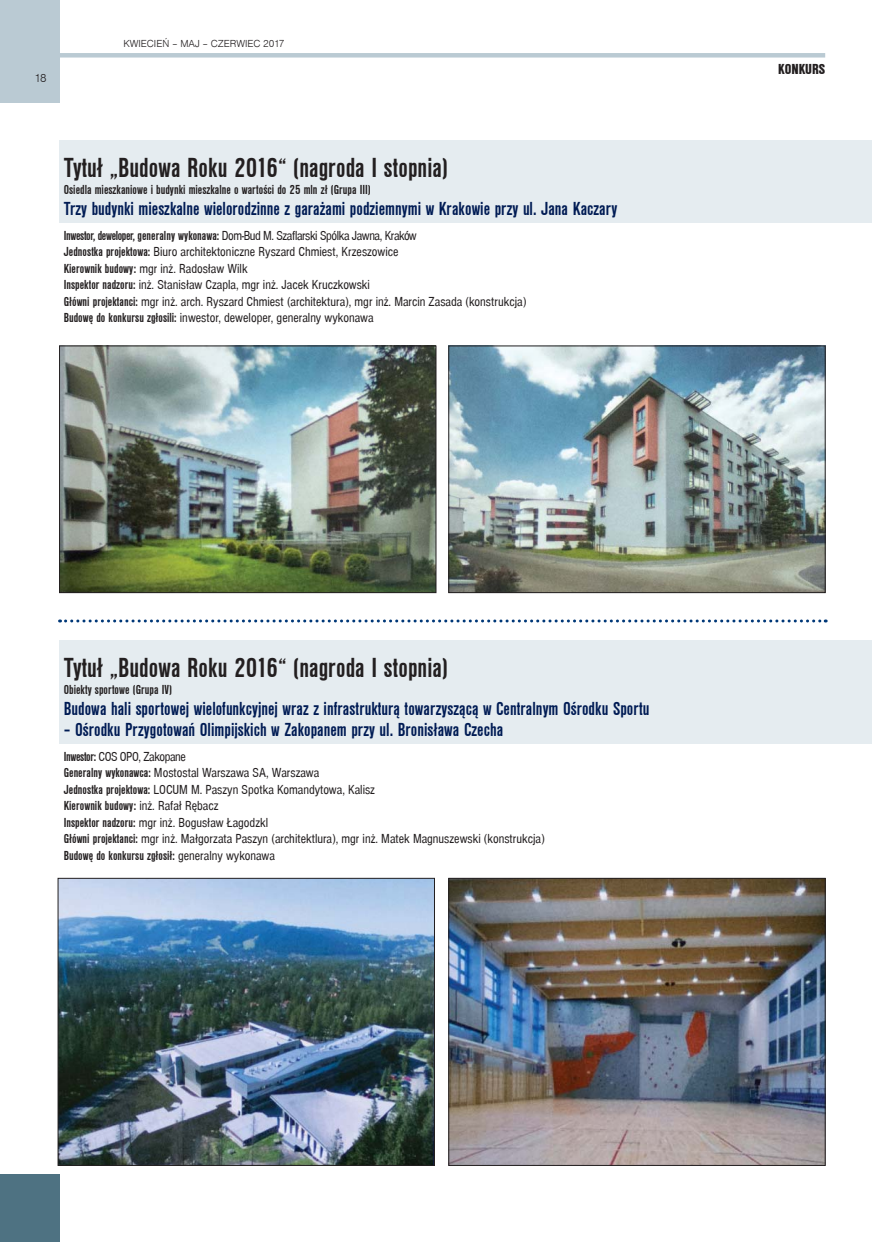
<style>
.page{position:relative;width:872px;height:1242px;background:#fff}
.page>*{position:absolute;margin:0;border:0;box-sizing:border-box;transform-origin:0 0}
.t1{font:700 condensed 28.5px "Nimbus San D";color:#231f20}
.t2{font:700 condensed 19.5px "Nimbus San D";color:#001b54}
.t3{font:15px "Nimbus San D Blac Cond";color:#231f20}
.t4{font:condensed 13.5px/16.5px "Nimbus San D";color:#231f20}
.t5{font:700 condensed 13.5px "Nimbus San D";color:#231f20}
.t6{font:12px "Nimbus San D Ligh";color:#231f20}
.t7{font:10.5px "Nimbus San D Ligh";color:#231f20}
.s1{font-weight:700}
</style>
<div class="page">
<div style="left:0;top:0;width:60px;height:102px;background:#bacad3"></div>
<div style="left:60px;top:53px;width:765px;height:5px;background:#bacad3"></div>
<div style="left:0;top:1174px;width:60px;height:67px;background:#4e7282"></div>
<div style="left:60px;top:140px;width:812px;height:83px;background:#e5ecf0"></div>
<img style="left:61px;top:348px;width:373px;height:243px">
<div style="left:59px;top:346px;width:377px;height:247px;border:1px solid #231f20"></div>
<img style="left:450px;top:348px;width:373px;height:243px">
<div style="left:448px;top:346px;width:377px;height:247px;border:1px solid #231f20"></div>
<div style="left:60px;top:640px;width:812px;height:103px;background:#e5ecf0"></div>
<svg style="left:60px;top:619px;width:766px;height:3px"></svg>
<img style="left:60px;top:880px;width:373px;height:283px">
<div style="left:58px;top:878px;width:377px;height:287px;border:1px solid #231f20"></div>
<img style="left:450px;top:880px;width:373px;height:283px">
<div style="left:448px;top:878px;width:377px;height:287px;border:1px solid #231f20"></div>
<p class="t6" style="left:34px;top:71px;width:14px">18</p>
<p class="t7" style="left:123px;top:37px;width:163px">KWIECIEŃ – MAJ – CZERWIEC 2017</p>
<h1 class="t1" style="left:64px;top:151px;width:386px">Tytuł „Budowa Roku 2016“ (nagroda I stopnia)</h1>
<p class="t5" style="left:64px;top:181px;width:308px">Osiedla mieszkaniowe i budynki mieszkalne o wartości do 25 mln zł (Grupa III)</p>
<h2 class="t2" style="left:64px;top:197px;width:555px">Trzy budynki mieszkalne wielorodzinne z garażami podziemnymi w Krakowie przy ul. Jana Kaczary</h2>
<p class="t4" style="left:64px;top:227px;width:464px"><span class="s1">Inwestor, deweloper, generalny wykonawa:</span> Dom-Bud M. Szaflarski Spólka Jawna, Kraków<br><span class="s1">Jednostka projektowa:</span> Biuro architektoniczne Ryszard Chmiest, Krzeszowice<br><span class="s1">Kierownik budowy:</span> mgr inż. Radosław Wilk<br><span class="s1">Inspektor nadzoru:</span> inż. Stanisław Czapla, mgr inż. Jacek Kruczkowski<br><span class="s1">Główni projektanci:</span> mgr inż. arch. Ryszard Chmiest (architektura), mgr inż. Marcin Zasada (konstrukcja)<br><span class="s1">Budowę do konkursu zgłosili:</span> inwestor, deweloper, generalny wykonawa</p>
<p class="t3" style="left:778px;top:60px;width:49px">KONKURS</p>
<h1 class="t1" style="left:64px;top:650px;width:386px">Tytuł „Budowa Roku 2016“ (nagroda I stopnia)</h1>
<p class="t5" style="left:64px;top:681px;width:110px">Obiekty sportowe (Grupa IV)</p>
<h2 class="t2" style="left:64px;top:696px;width:587px">Budowa hali sportowej wielofunkcyjnej wraz z infrastrukturą towarzyszącą w Centralnym Ośrodku Sportu</h2>
<h2 class="t2" style="left:64px;top:717px;width:441px">– Ośrodku Przygotowań Olimpijskich w Zakopanem przy ul. Bronisława Czecha</h2>
<p class="t4" style="left:64px;top:748px;width:482px"><span class="s1">Inwestor:</span> COS OPO, Zakopane<br><span class="s1">Generalny wykonawca:</span> Mostostal Warszawa SA, Warszawa<br><span class="s1">Jednostka projektowa:</span> LOCUM M. Paszyn Spotka Komandytowa, Kalisz<br><span class="s1">Kierownik budowy:</span> inż. Rafał Rębacz<br><span class="s1">Inspektor nadzoru:</span> mgr inż. Bogusław Łagodzkl<br><span class="s1">Główni projektanci:</span> mgr inż. Małgorzata Paszyn (architektlura), mgr inż. Matek Magnuszewski (konstrukcja)<br><span class="s1">Budowę do konkursu zgłosił:</span> generalny wykonawa</p>
</div>
